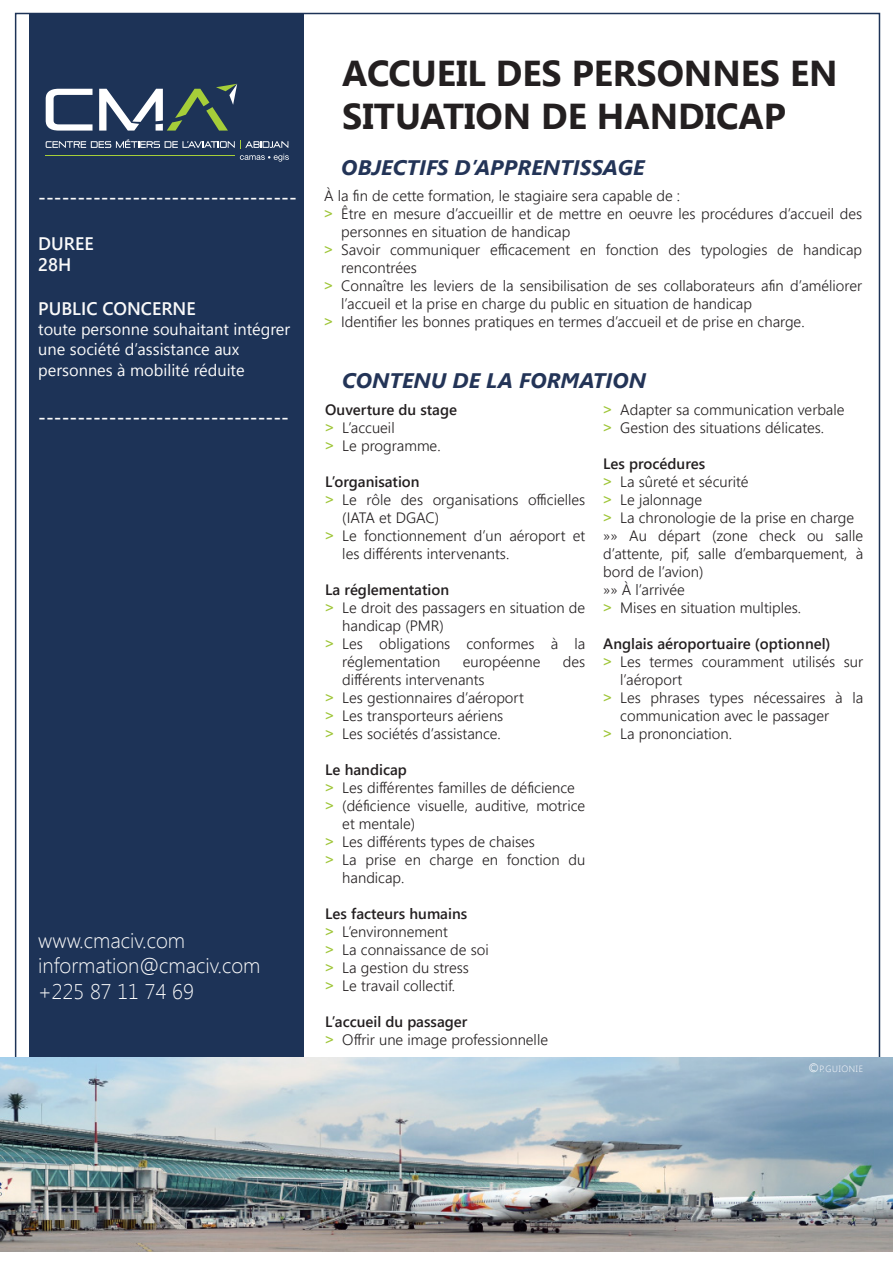
<style>
.page{position:relative;width:893px;height:1263px;background:#fff}
.page>*{position:absolute;margin:0;border:0;box-sizing:border-box;transform-origin:0 0}
.t1{font:700 36px "Segoe UI";color:#231f20}
.t2{font:300 21.15px "Segoe UI";color:#fafafa}
.t3{font:italic 700 21px "Segoe UI";color:#233457}
.t4{font:600 19.65px "Segoe UI";color:#fafafa}
.t5{font:600 18.15px "Segoe UI";color:#fafafa}
.t6{font:16.5px/19.8px "Segoe UI";color:#fafafa}
.t7{font:300 15px/18px "Segoe UI";color:#231f20}
.t8{font:600 15px "Segoe UI";color:#231f20}
.t9{font:300 9px "Segoe UI";letter-spacing:.075em;color:#fff}
.s1{font-weight:400;color:#9ec536}
.s2{font-size:12px}
</style>
<div class="page">
<div style="left:30px;top:13px;width:274px;height:1238px;background:#1d3357"></div>
<svg style="left:46px;top:89px;width:47px;height:42px"></svg>
<hr style="left:45px;top:155px;width:189px;height:1px;background:#a6ce39">
<svg style="left:99px;top:84px;width:138px;height:47px"></svg>
<svg style="left:46px;top:139px;width:243px;height:23px"></svg>
<img style="left:0;top:1058px;width:893px;height:193px">
<p class="t4" style="left:38px;top:181px;width:260px">---------------------------------</p>
<p class="t5" style="left:38px;top:229px;width:57px">DUREE</p>
<p class="t5" style="left:38px;top:250px;width:35px">28H</p>
<p class="t5" style="left:38px;top:294px;width:159px">PUBLIC CONCERNE</p>
<p class="t6" style="left:38px;top:318px;width:253px">toute personne souhaitant intégrer une société d’assistance aux</p>
<p class="t6" style="left:38px;top:360px;width:208px">personnes à mobilité réduite</p>
<p class="t4" style="left:38px;top:401px;width:252px">--------------------------------</p>
<p class="t2" style="left:38px;top:926px;width:148px">www.cmaciv.com</p>
<p class="t2" style="left:38px;top:951px;width:224px">information@cmaciv.com</p>
<p class="t2" style="left:38px;top:977px;width:157px">+225 87 11 74 69</p>
<p class="t1" style="left:342px;top:48px;width:497px">ACCUEIL DES PERSONNES EN</p>
<p class="t1" style="left:342px;top:91px;width:445px">SITUATION DE HANDICAP</p>
<p class="t3" style="left:341px;top:152px;width:305px">OBJECTIFS D’APPRENTISSAGE</p>
<p class="t7" style="left:324px;top:186px;width:357px">À la fin de cette formation, le stagiaire sera capable de :</p>
<p class="t7" style="left:341px;top:204px;width:522px;text-indent:-17px"><span class="s1">˃</span> Être en mesure d’accueillir et de mettre en oeuvre les procédures d’accueil des personnes en situation de handicap</p>
<p class="t7" style="left:341px;top:240px;width:522px;text-indent:-17px"><span class="s1">˃</span> Savoir communiquer efficacement en fonction des typologies de handicap rencontrées</p>
<p class="t7" style="left:341px;top:276px;width:522px;text-indent:-17px"><span class="s1">˃</span> Connaître les leviers de la sensibilisation de ses collaborateurs afin d’améliorer l’accueil et la prise en charge du public en situation de handicap</p>
<p class="t7" style="left:324px;top:312px;width:482px"><span class="s1">˃</span> Identifier les bonnes pratiques en termes d’accueil et de prise en charge.</p>
<p class="t3" style="left:342px;top:365px;width:305px">CONTENU DE LA FORMATION</p>
<p class="t8" style="left:325px;top:397px;width:133px">Ouverture du stage</p>
<p class="t7" style="left:325px;top:418px;width:71px"><span class="s1">˃</span> L’accueil</p>
<p class="t7" style="left:325px;top:436px;width:117px"><span class="s1">˃</span> Le programme.</p>
<p class="t8" style="left:325px;top:469px;width:96px">L’organisation</p>
<p class="t7" style="left:342px;top:490px;width:244px;text-indent:-17px"><span class="s1">˃</span> Le rôle des organisations officielles (IATA et DGAC)</p>
<p class="t7" style="left:342px;top:526px;width:244px;text-indent:-17px"><span class="s1">˃</span> Le fonctionnement d’un aéroport et les différents intervenants.</p>
<p class="t8" style="left:325px;top:577px;width:125px">La réglementation</p>
<p class="t7" style="left:342px;top:598px;width:244px;text-indent:-17px"><span class="s1">˃</span> Le droit des passagers en situation de handicap (PMR)</p>
<p class="t7" style="left:342px;top:634px;width:244px;text-indent:-17px"><span class="s1">˃</span> Les obligations conformes à la réglementation</p>
<p class="t7" style="left:463px;top:652px;width:79px">européenne</p>
<p class="t7" style="left:563px;top:652px;width:24px">des</p>
<p class="t7" style="left:342px;top:670px;width:144px">différents intervenants</p>
<p class="t7" style="left:325px;top:688px;width:200px"><span class="s1">˃</span> Les gestionnaires d’aéroport</p>
<p class="t7" style="left:325px;top:706px;width:180px"><span class="s1">˃</span> Les transporteurs aériens</p>
<p class="t7" style="left:325px;top:724px;width:177px"><span class="s1">˃</span> Les sociétés d’assistance.</p>
<p class="t8" style="left:325px;top:757px;width:83px">Le handicap</p>
<p class="t7" style="left:325px;top:778px;width:251px"><span class="s1">˃</span> Les différentes familles de déficience</p>
<p class="t7" style="left:342px;top:796px;width:244px;text-indent:-17px"><span class="s1">˃</span> (déficience visuelle, auditive, motrice et mentale)</p>
<p class="t7" style="left:325px;top:832px;width:211px"><span class="s1">˃</span> Les différents types de chaises</p>
<p class="t7" style="left:342px;top:850px;width:244px;text-indent:-17px"><span class="s1">˃</span> La prise en charge en fonction du handicap.</p>
<p class="t8" style="left:325px;top:901px;width:143px">Les facteurs humains</p>
<p class="t7" style="left:325px;top:922px;width:124px"><span class="s1">˃</span> L’environnement</p>
<p class="t7" style="left:325px;top:940px;width:165px"><span class="s1">˃</span> La connaissance de soi</p>
<p class="t7" style="left:325px;top:958px;width:145px"><span class="s1">˃</span> La gestion du stress</p>
<p class="t7" style="left:325px;top:976px;width:131px"><span class="s1">˃</span> Le travail collectif.</p>
<p class="t8" style="left:325px;top:1009px;width:144px">L’accueil du passager</p>
<p class="t7" style="left:325px;top:1030px;width:224px"><span class="s1">˃</span> Offrir une image professionnelle</p>
<p class="t7" style="left:603px;top:400px;width:243px"><span class="s1">˃</span> Adapter sa communication verbale</p>
<p class="t7" style="left:603px;top:418px;width:222px"><span class="s1">˃</span> Gestion des situations délicates.</p>
<p class="t8" style="left:603px;top:451px;width:103px">Les procédures</p>
<p class="t7" style="left:603px;top:472px;width:147px"><span class="s1">˃</span> La sûreté et sécurité</p>
<p class="t7" style="left:603px;top:490px;width:100px"><span class="s1">˃</span> Le jalonnage</p>
<p class="t7" style="left:603px;top:508px;width:252px"><span class="s1">˃</span> La chronologie de la prise en charge</p>
<p class="t7" style="left:603px;top:526px;width:261px;text-align:justify">»» Au départ (zone check ou salle d’attente, pif, salle d’embarquement, à bord de l’avion)</p>
<p class="t7" style="left:603px;top:580px;width:83px">»» À l’arrivée</p>
<p class="t7" style="left:603px;top:598px;width:199px"><span class="s1">˃</span> Mises en situation multiples.</p>
<p class="t8" style="left:603px;top:631px;width:229px">Anglais aéroportuaire (optionnel)</p>
<p class="t7" style="left:620px;top:652px;width:244px;text-indent:-17px"><span class="s1">˃</span> Les termes couramment utilisés sur l’aéroport</p>
<p class="t7" style="left:620px;top:688px;width:244px;text-indent:-17px"><span class="s1">˃</span> Les phrases types nécessaires à la communication avec le passager</p>
<p class="t7" style="left:603px;top:724px;width:130px"><span class="s1">˃</span> La prononciation.</p>
<p class="t9" style="left:808px;top:1062px;width:56px"><span class="s2">©</span>P.GUIONIE</p>
</div>
